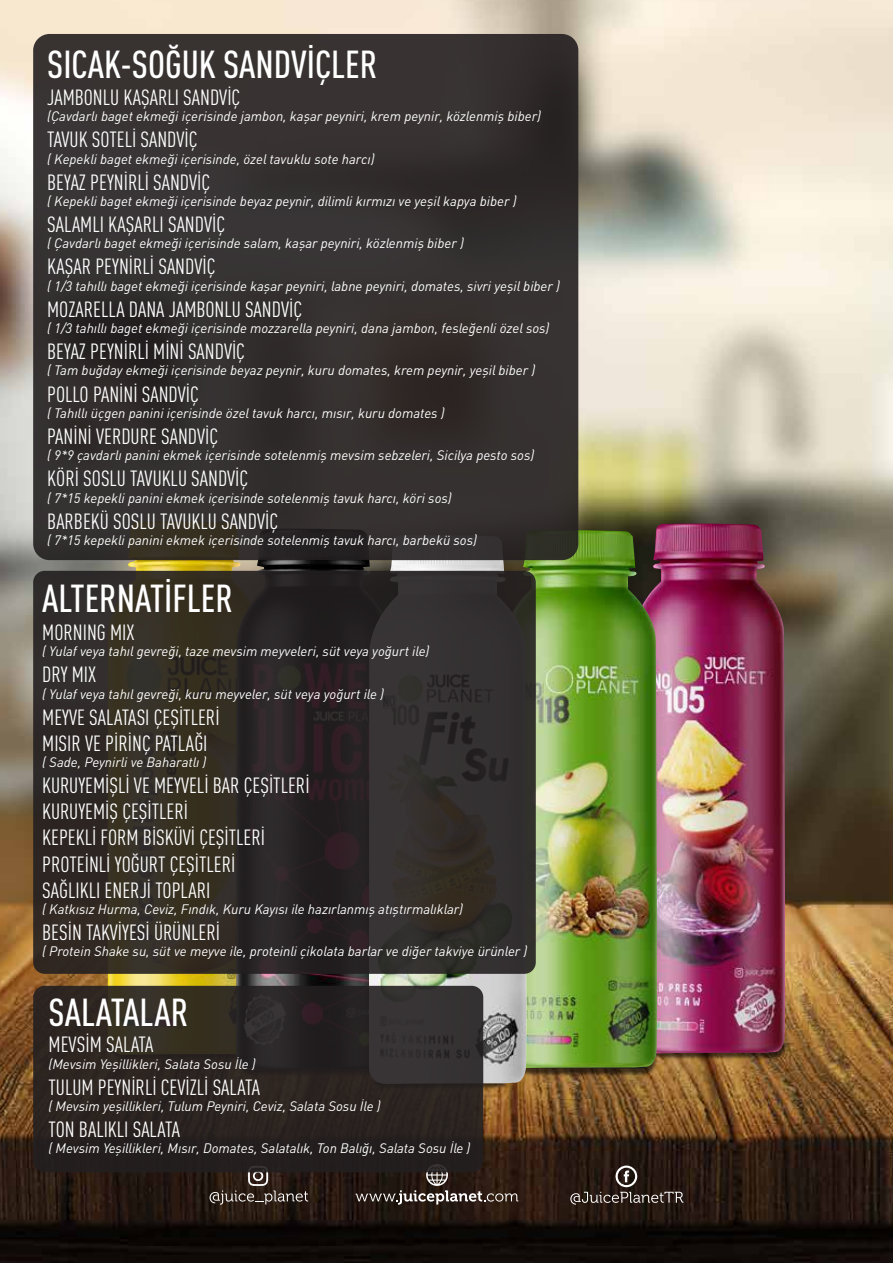
<style>
.page{position:relative;width:893px;height:1263px;background:#fff}
.page>*{position:absolute;margin:0;border:0;box-sizing:border-box;transform-origin:0 0}
.t1{font:500 condensed 38.55px "DIN Pro";color:#fff}
.t2{font:condensed 21.75px/26.1px "DIN Pro";color:#fff}
.t3{font:italic 13.65px "DIN Pro";color:#fff}
</style>
<div class="page">
<img style="left:0;top:0;width:893px;height:1263px">
<img style="left:784px;top:1038px;width:6px;height:24px">
<img style="left:632px;top:523px;width:154px;height:531px">
<img style="left:483px;top:1085px;width:29px;height:7px">
<img style="left:528px;top:1069px;width:132px;height:9px">
<img style="left:658px;top:1038px;width:126px;height:31px">
<img style="left:528px;top:530px;width:130px;height:539px">
<svg style="left:356px;top:1164px;width:162px;height:40px;background:#42352e"></svg>
<svg style="left:570px;top:1165px;width:113px;height:39px;background:#3c302a"></svg>
<svg style="left:210px;top:1172px;width:98px;height:32px;background:#42362f"></svg>
<img style="left:106px;top:560px;width:129px;height:426px">
<img style="left:235px;top:560px;width:133px;height:426px">
<img style="left:368px;top:560px;width:160px;height:525px">
<svg style="left:33px;top:986px;width:450px;height:186px;background:#2b2522"></svg>
<svg style="left:33px;top:571px;width:503px;height:403px;background:#302a27"></svg>
<div style="left:33px;top:34px;width:545px;height:526px;background:linear-gradient(to bottom,#363232,#312d2c);border-radius:16px"></div>
<h1 class="t1" style="left:47px;top:42px;width:332px">SICAK-SOĞUK SANDVİÇLER</h1>
<h2 class="t2" style="left:47px;top:84px;width:195px">JAMBONLU KAŞARLI SANDVİÇ</h2>
<p class="t3" style="left:47px;top:108px;width:495px">(Çavdarlı baget ekmeği içerisinde jambon, kaşar peyniri, krem peynir, közlenmiş biber)</p>
<h2 class="t2" style="left:47px;top:126px;width:152px">TAVUK SOTELİ SANDVİÇ</h2>
<p class="t3" style="left:47px;top:150px;width:329px">( Kepekli baget ekmeği içerisinde, özel tavuklu sote harcı)</p>
<h2 class="t2" style="left:47px;top:169px;width:165px">BEYAZ PEYNİRLİ SANDVİÇ</h2>
<p class="t3" style="left:47px;top:192px;width:471px">( Kepekli baget ekmeği içerisinde beyaz peynir, dilimli kırmızı ve yeşil kapya biber )</p>
<h2 class="t2" style="left:47px;top:211px;width:179px">SALAMLI KAŞARLI SANDVİÇ</h2>
<p class="t3" style="left:47px;top:235px;width:418px">( Çavdarlı baget ekmeği içerisinde salam, kaşar peyniri, közlenmiş biber )</p>
<h2 class="t2" style="left:47px;top:254px;width:170px">KAŞAR PEYNİRLİ SANDVİÇ</h2>
<p class="t3" style="left:47px;top:277px;width:514px">( 1/3 tahıllı baget ekmeği içerisinde kaşar peyniri, labne peyniri, domates, sivri yeşil biber )</p>
<h2 class="t2" style="left:47px;top:296px;width:256px">MOZARELLA DANA JAMBONLU SANDVİÇ</h2>
<p class="t3" style="left:47px;top:320px;width:504px">( 1/3 tahıllı baget ekmeği içerisinde mozzarella peyniri, dana jambon, fesleğenli özel sos)</p>
<h2 class="t2" style="left:47px;top:338px;width:199px">BEYAZ PEYNİRLİ MİNİ SANDVİÇ</h2>
<p class="t3" style="left:47px;top:362px;width:490px">( Tam buğday ekmeği içerisinde beyaz peynir, kuru domates, krem peynir, yeşil biber )</p>
<h2 class="t2" style="left:47px;top:381px;width:153px">POLLO PANİNİ SANDVİÇ</h2>
<p class="t3" style="left:47px;top:404px;width:399px">( Tahıllı üçgen panini içerisinde özel tavuk harcı, mısır, kuru domates )</p>
<h2 class="t2" style="left:47px;top:423px;width:172px">PANİNİ VERDURE SANDVİÇ</h2>
<p class="t3" style="left:47px;top:447px;width:489px">( 9*9 çavdarlı panini ekmek içerisinde sotelenmiş mevsim sebzeleri, Sicilya pesto sos)</p>
<h2 class="t2" style="left:47px;top:465px;width:203px">KÖRİ SOSLU TAVUKLU SANDVİÇ</h2>
<p class="t3" style="left:47px;top:489px;width:406px">( 7*15 kepekli panini ekmek içerisinde sotelenmiş tavuk harcı, köri sos)</p>
<h2 class="t2" style="left:47px;top:508px;width:232px">BARBEKÜ SOSLU TAVUKLU SANDVİÇ</h2>
<p class="t3" style="left:47px;top:532px;width:431px">( 7*15 kepekli panini ekmek içerisinde sotelenmiş tavuk harcı, barbekü sos)</p>
<h1 class="t1" style="left:42px;top:576px;width:192px">ALTERNATİFLER</h1>
<h2 class="t2" style="left:42px;top:619px;width:94px">MORNING MIX</h2>
<p class="t3" style="left:42px;top:643px;width:389px">( Yulaf veya tahıl gevreği, taze mevsim meyveleri, süt veya yoğurt ile)</p>
<h2 class="t2" style="left:42px;top:662px;width:56px">DRY MIX</h2>
<p class="t3" style="left:42px;top:685px;width:343px">( Yulaf veya tahıl gevreği, kuru meyveler, süt veya yoğurt ile )</p>
<h2 class="t2" style="left:42px;top:704px;width:179px">MEYVE SALATASI ÇEŞİTLERİ<br>MISIR VE PİRİNÇ PATLAĞI</h2>
<p class="t3" style="left:42px;top:754px;width:166px">( Sade, Peynirli ve Baharatlı )</p>
<h2 class="t2" style="left:42px;top:772px;width:269px">KURUYEMİŞLİ VE MEYVELİ BAR ÇEŞİTLERİ<br>KURUYEMİŞ ÇEŞİTLERİ<br>KEPEKLİ FORM BİSKÜVİ ÇEŞİTLERİ<br>PROTEİNLİ YOĞURT ÇEŞİTLERİ<br>SAĞLIKLI ENERJİ TOPLARI</h2>
<p class="t3" style="left:42px;top:900px;width:422px">( Katkısız Hurma, Ceviz, Fındık, Kuru Kayısı ile hazırlanmış atıştırmalıklar)</p>
<h2 class="t2" style="left:42px;top:919px;width:179px">BESİN TAKVİYESİ ÜRÜNLERİ</h2>
<p class="t3" style="left:42px;top:943px;width:487px">( Protein Shake su, süt ve meyve ile, proteinli çikolata barlar ve diğer takviye ürünler )</p>
<h1 class="t1" style="left:49px;top:989px;width:141px">SALATALAR</h1>
<h2 class="t2" style="left:49px;top:1031px;width:106px">MEVSİM SALATA</h2>
<p class="t3" style="left:49px;top:1055px;width:209px">(Mevsim Yeşillikleri, Salata Sosu İle )</p>
<h2 class="t2" style="left:49px;top:1074px;width:213px">TULUM PEYNİRLİ CEVİZLİ SALATA</h2>
<p class="t3" style="left:49px;top:1098px;width:334px">( Mevsim yeşillikleri, Tulum Peyniri, Ceviz, Salata Sosu İle )</p>
<h2 class="t2" style="left:49px;top:1116px;width:133px">TON BALIKLI SALATA</h2>
<p class="t3" style="left:49px;top:1140px;width:423px">( Mevsim Yeşillikleri, Mısır, Domates, Salatalık, Ton Balığı, Salata Sosu İle )</p>
</div>
